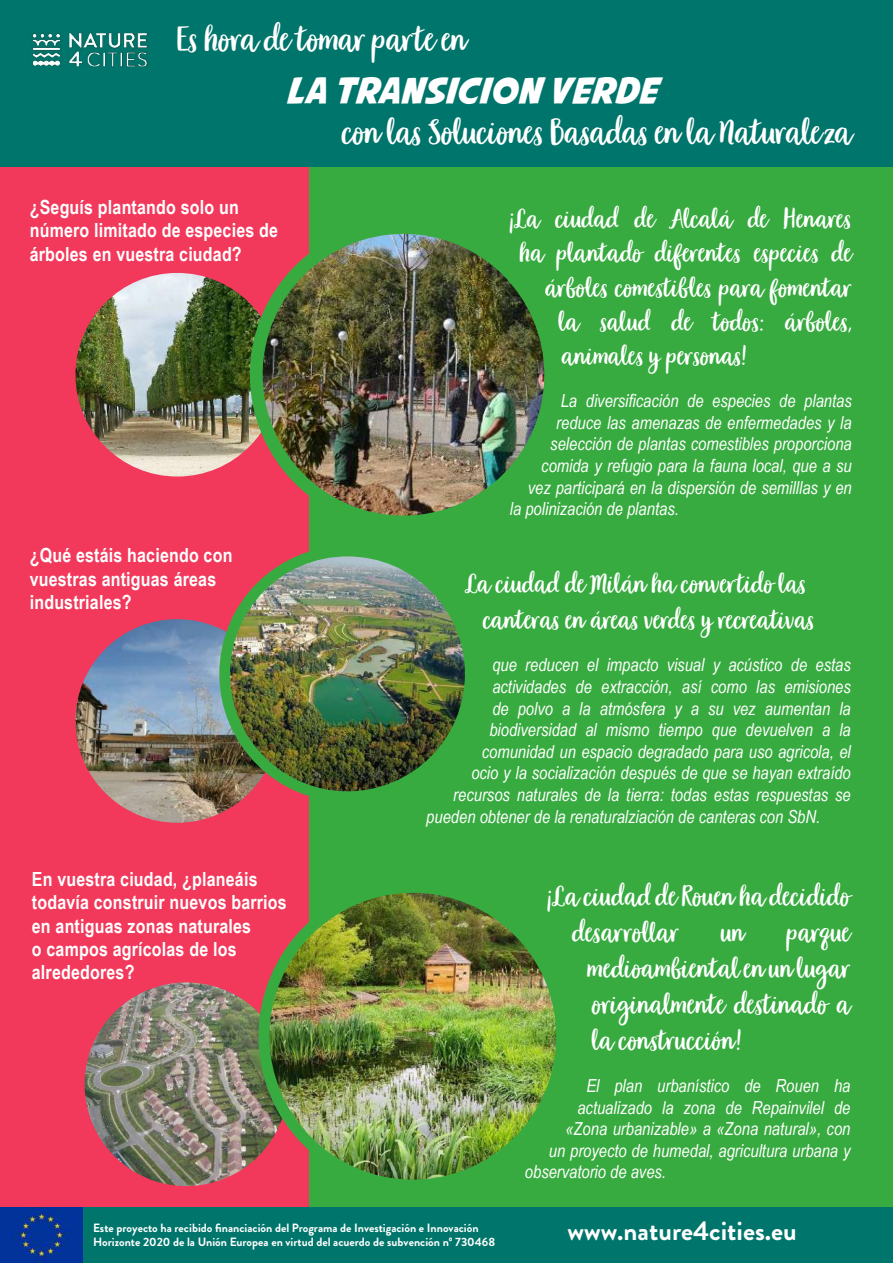
<style>
.page{position:relative;width:893px;height:1263px;background:#fff}
.page>*{position:absolute;margin:0;border:0;box-sizing:border-box;transform-origin:0 0}
.t1{font:37.5px "Garden Grown US B";color:#fff}
.t2{font:36px "Avengeance Mightiest Avenger";color:#fff}
.t3{font:30px/36px "Garden Grown US B";letter-spacing:.01em;color:#fff}
.t4{font:28.5px/36px "Garden Grown US B";letter-spacing:.01em;color:#fff;text-align:right}
.t5{font:700 27px "Brandon Grotesque";color:#fff}
.t6{font:700 19.5px/23.4px "Arial Narrow";letter-spacing:.01em;color:#fff}
.t7{font:italic 18px "Arial Narrow";color:#fff}
.t8{font:700 12px/14.4px "Brandon Grotesque";color:#fff}
</style>
<div class="page">
<div style="left:309px;top:166px;width:584px;height:1042px;background:#38ab40"></div>
<div style="left:0;top:167px;width:309px;height:1048px;background:#f2395b"></div>
<img style="left:85px;top:982px;width:203px;height:204px;border-radius:102px">
<img style="left:264px;top:887px;width:298px;height:298px;border-radius:149px">
<div style="left:258px;top:882px;width:309px;height:308px;border:11px solid #38ab40;border-radius:50%"></div>
<img style="left:75px;top:619px;width:204px;height:204px;border-radius:102px">
<img style="left:225px;top:551px;width:245px;height:246px;border-radius:123px">
<div style="left:219px;top:546px;width:257px;height:256px;border:11px solid #38ab40;border-radius:50%"></div>
<div style="left:0;top:0;width:893px;height:167px;background:#00756b"></div>
<img style="left:32px;top:32px;width:116px;height:35px">
<div style="left:0;top:1208px;width:893px;height:55px;background:#00756b"></div>
<img style="left:0;top:1208px;width:83px;height:55px">
<img style="left:75px;top:273px;width:204px;height:203px;border-radius:102px">
<img style="left:256px;top:227px;width:295px;height:295px;border-radius:147px">
<div style="left:250px;top:221px;width:307px;height:307px;border:13px solid #38ab40;border-radius:50%"></div>
<h1 class="t1" style="left:177px;top:18px;width:291px">Es hora de tomar parte en</h1>
<h2 class="t2" style="left:285px;top:75px;width:374px">LA TRANSICION VERDE</h2>
<h1 class="t1" style="left:343px;top:111px;width:511px">con las Soluciones Basadas en la Naturaleza</h1>
<p class="t6" style="left:30px;top:195px;width:250px">¿Seguís plantando solo un número limitado de especies de árboles en vuestra ciudad?</p>
<h3 class="t4" style="left:510px;top:204px;width:344px">¡La ciudad de Alcalá de Henares</h3>
<h3 class="t4" style="left:520px;top:238px;width:333px">ha plantado diferentes especies de</h3>
<h3 class="t4" style="left:546px;top:272px;width:308px">árboles comestibles para fomentar</h3>
<h3 class="t4" style="left:559px;top:307px;width:294px">la salud de todos: árboles,</h3>
<h3 class="t4" style="left:562px;top:341px;width:186px">animales y personas!</h3>
<p class="t7" style="left:561px;top:388px;width:292px">La diversificación de especies de plantas</p>
<p class="t7" style="left:556px;top:410px;width:297px">reduce las amenazas de enfermedades y la</p>
<p class="t7" style="left:550px;top:432px;width:303px">selección de plantas comestibles proporciona</p>
<p class="t7" style="left:541px;top:453px;width:312px">comida y refugio para la fauna local, que a su</p>
<p class="t7" style="left:528px;top:475px;width:326px">vez participará en la dispersión de semilllas y en</p>
<p class="t7" style="left:510px;top:496px;width:171px">la polinización de plantas.</p>
<p class="t6" style="left:30px;top:543px;width:204px">¿Qué estáis haciendo con vuestras antiguas áreas industriales?</p>
<p class="t6" style="left:32px;top:866px;width:256px">En vuestra ciudad, ¿planeáis todavía construir nuevos barrios en antiguas zonas naturales<br>o campos agrícolas de los alrededores?</p>
<h3 class="t4" style="left:465px;top:569px;width:351px">La ciudad de Milán ha convertido las canteras en áreas verdes y recreativas</h3>
<p class="t7" style="left:492px;top:652px;width:360px">que reducen el impacto visual y acústico de estas</p>
<p class="t7" style="left:492px;top:674px;width:360px">actividades de extracción, así como las emisiones</p>
<p class="t7" style="left:492px;top:696px;width:360px">de polvo a la atmósfera y a su vez aumentan la</p>
<p class="t7" style="left:489px;top:717px;width:363px">biodiversidad al mismo tiempo que devuelven a la</p>
<p class="t7" style="left:482px;top:739px;width:370px">comunidad un espacio degradado para uso agricola, el</p>
<p class="t7" style="left:471px;top:760px;width:381px">ocio y la socialización después de que se hayan extraído</p>
<p class="t7" style="left:453px;top:782px;width:399px">recursos naturales de la tierra: todas estas respuestas se</p>
<p class="t7" style="left:426px;top:804px;width:395px">pueden obtener de la renaturalziación de canteras con SbN.</p>
<h3 class="t3" style="left:573px;top:881px;width:279px;text-indent:-26px">¡La ciudad de Rouen ha decidido desarrollar</h3>
<h3 class="t3" style="left:588px;top:917px;width:264px;text-align:justify;text-indent:199px">parque medioambiental en un lugar originalmente destinado a la construcción!</h3>
<p class="t7" style="left:586px;top:1073px;width:265px">El plan urbanístico de Rouen ha</p>
<p class="t7" style="left:577px;top:1095px;width:274px">actualizado la zona de Repainvilel de</p>
<p class="t7" style="left:565px;top:1116px;width:286px">«Zona urbanizable» a «Zona natural», con</p>
<p class="t7" style="left:549px;top:1138px;width:303px">un proyecto de humedal, agricultura urbana y</p>
<p class="t7" style="left:525px;top:1159px;width:143px">observatorio de aves.</p>
<h3 class="t3" style="left:721px;top:917px;width:25px">un</h3>
<p class="t8" style="left:93px;top:1220px;width:404px">Este proyecto ha recibido financiación del Programa de Investigación e Innovación<br>Horizonte 2020 de la Unión Europea en virtud del acuerdo de subvención nº 730468</p>
<h3 class="t5" style="left:568px;top:1212px;width:231px">www.nature4cities.eu</h3>
</div>
